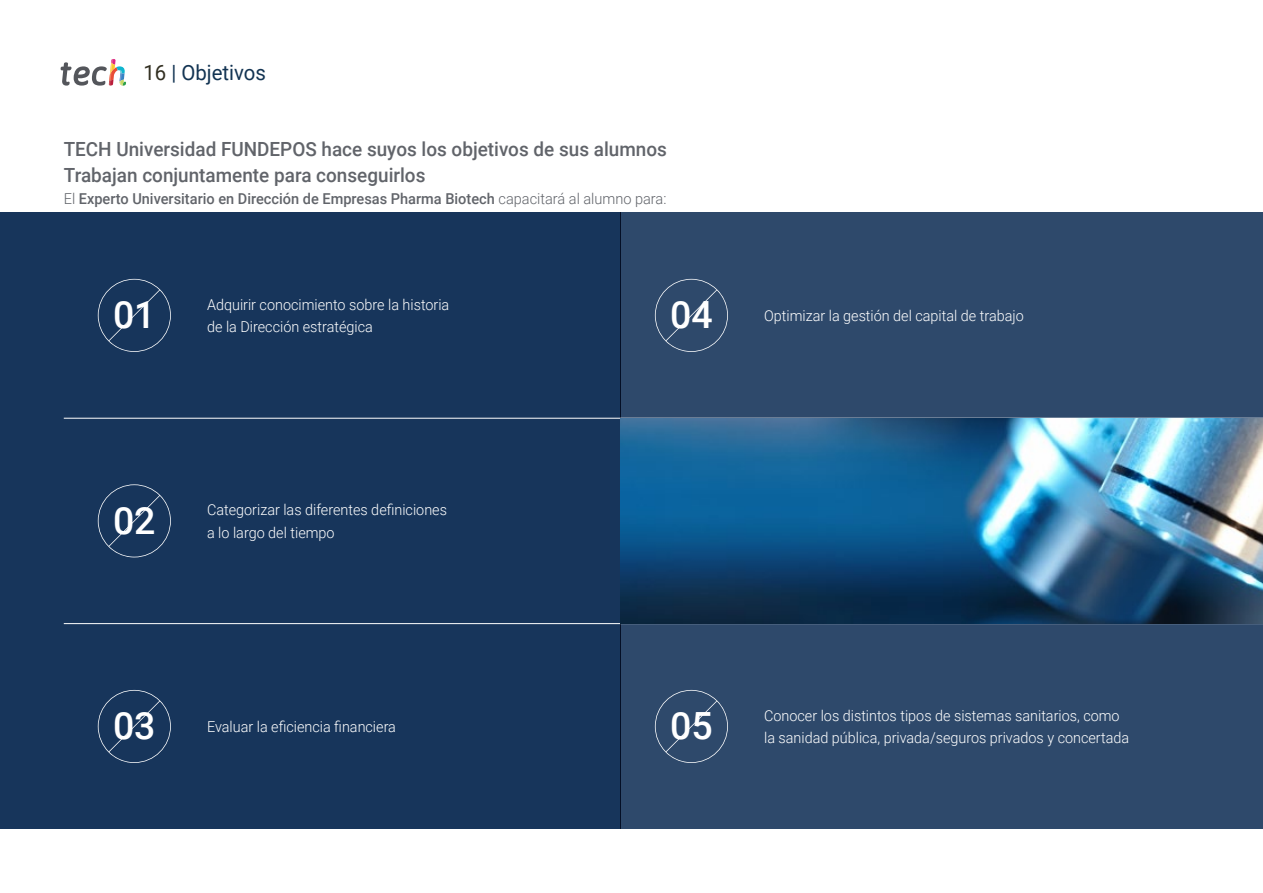
<style>
.page{position:relative;width:1263px;height:893px;background:#fff}
.page>*{position:absolute;margin:0;border:0;box-sizing:border-box;transform-origin:0 0}
.t1{font:500 37.5px "Roboto";color:#fff}
.t2{font:21px "Roboto";color:#123352}
.t3{font:500 19.5px/25.5px "Roboto";color:#61646a}
.t4{font:300 15px/22.5px "Roboto";color:#fff;scale:.96 1}
.t5{font:500 15px "Roboto";color:#61646a}
.s1{color:#312e20}
.s2{font-weight:300}
</style>
<div class="page">
<div style="left:0;top:213px;width:621px;height:616px;background:#17355b"></div>
<div style="left:621px;top:213px;width:642px;height:616px;background:#2e496b"></div>
<svg style="left:98px;top:279px;width:73px;height:73px"></svg>
<svg style="left:98px;top:484px;width:73px;height:73px"></svg>
<svg style="left:98px;top:690px;width:73px;height:73px"></svg>
<svg style="left:655px;top:279px;width:73px;height:73px"></svg>
<hr style="left:64px;top:418px;width:1199px;height:1px;background:#fff">
<hr style="left:64px;top:623px;width:1199px;height:1px;background:#fff">
<img style="left:621px;top:418px;width:642px;height:206px">
<svg style="left:655px;top:690px;width:73px;height:73px"></svg>
<svg style="left:61px;top:59px;width:65px;height:27px"></svg>
<h2 class="t2" style="left:144px;top:57px;width:124px"><span class="s1">16</span> | Objetivos</h2>
<h3 class="t3" style="left:64px;top:136px;width:605px">TECH Universidad FUNDEPOS hace suyos los objetivos de sus alumnos<br>Trabajan conjuntamente para conseguirlos</h3>
<p class="t5" style="left:64px;top:188px;width:604px"><span class="s2">El</span> Experto Universitario en Dirección de Empresas Pharma Biotech <span class="s2">capacitará al alumno para:</span></p>
<h1 class="t1" style="left:113px;top:288px;width:44px">01</h1>
<p class="t4" style="left:207px;top:293px;width:254px">Adquirir conocimiento sobre la historia de la Dirección estratégica</p>
<h1 class="t1" style="left:670px;top:288px;width:44px">04</h1>
<p class="t4" style="left:764px;top:304px;width:272px">Optimizar la gestión del capital de trabajo</p>
<h1 class="t1" style="left:113px;top:494px;width:44px">02</h1>
<p class="t4" style="left:207px;top:498px;width:251px">Categorizar las diferentes definiciones a lo largo del tiempo</p>
<h1 class="t1" style="left:113px;top:699px;width:44px">03</h1>
<p class="t4" style="left:207px;top:715px;width:198px">Evaluar la eficiencia financiera</p>
<h1 class="t1" style="left:670px;top:699px;width:44px">05</h1>
<p class="t4" style="left:764px;top:704px;width:382px">Conocer los distintos tipos de sistemas sanitarios, como la sanidad pública, privada/seguros privados y concertada</p>
</div>
